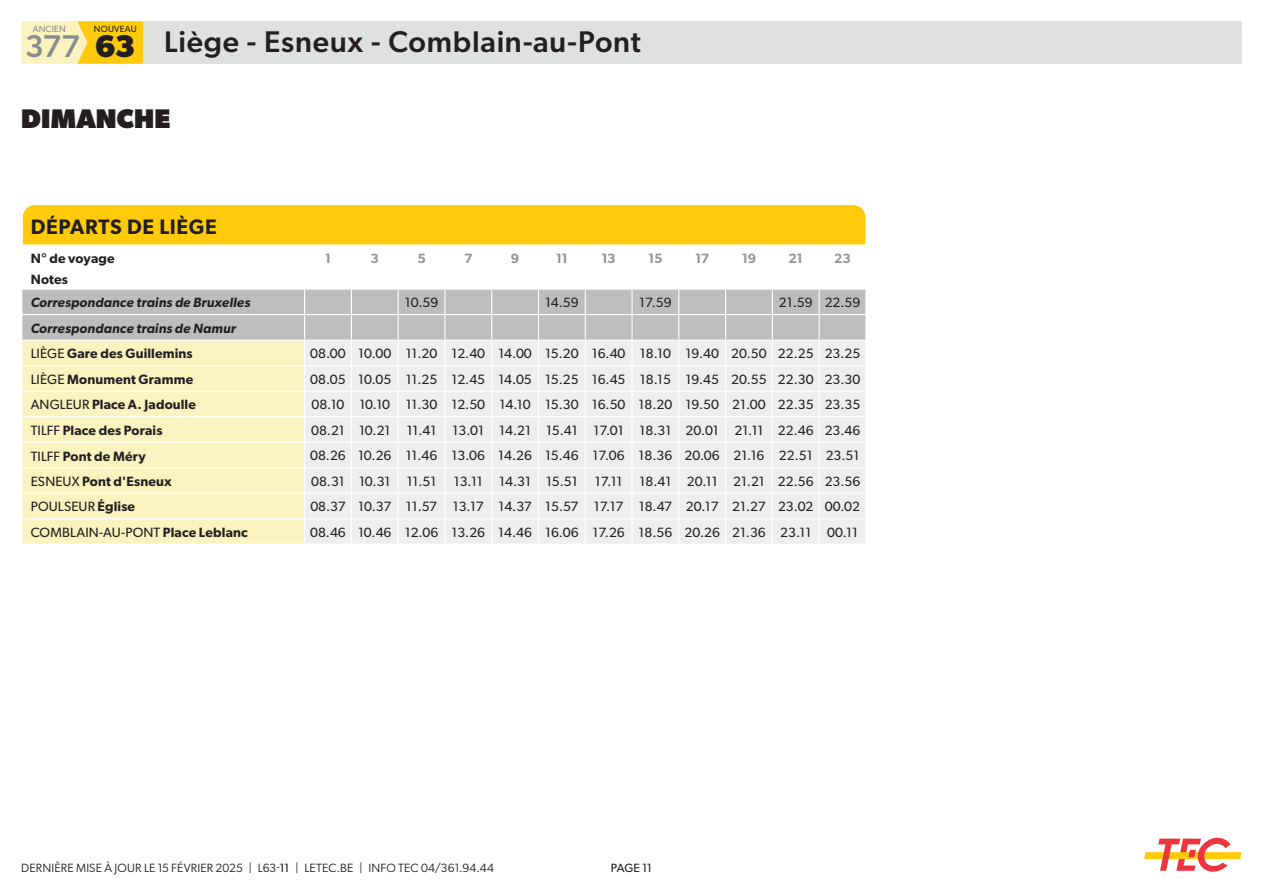
<style>
.page{position:relative;width:1263px;height:893px;background:#fff}
.page>*{position:absolute;margin:0;border:0;box-sizing:border-box;transform-origin:0 0}
.t1{font:500 31.5px "Gibson";color:#8a8d8e}
.t2{font:700 31.5px "Gibson";color:#231f20}
.t3{font:500 30px "Gibson";letter-spacing:.025em;color:#231f20}
.t4{font:800 27px "Gibson";letter-spacing:.01em;color:#231f20}
.t5{font:600 21px "Gibson";letter-spacing:.03em;color:#231f20}
.t6{font:13.5px "Gibson";color:#231f20}
.t7{font:600 13.5px "Gibson";letter-spacing:.01em;color:#231f20}
.t8{font:italic 600 13.5px "Gibson";letter-spacing:.01em;color:#231f20}
.t9{font:600 13.5px "Gibson";letter-spacing:-.035em;color:#939598}
.t10{font:12px "Gibson";letter-spacing:.01em;color:#231f20}
.t11{font:12px "Gibson";letter-spacing:-.03em;color:#231f20}
.t12{font:9px "Gibson";letter-spacing:.025em;color:#231f20}
.t13{font:9px "Gibson";letter-spacing:.025em;color:#8a8d8e}
.s1{font-weight:400}
.s2{font-weight:600}
.s3{font-style:inherit}
</style>
<div class="page">
<div style="left:143px;top:21px;width:1099px;height:43px;background:#dfe1df"></div>
<div style="left:77px;top:21px;width:66px;height:43px;background:#feca0a"></div>
<svg style="left:21px;top:21px;width:67px;height:43px;background:#fbefb1"></svg>
<svg style="left:1144px;top:837px;width:98px;height:35px"></svg>
<svg style="left:22px;top:204px;width:844px;height:340px"></svg>
<p class="t13" style="left:33px;top:24px;width:35px">ANCIEN</p>
<p class="t12" style="left:94px;top:24px;width:44px">NOUVEAU</p>
<h1 class="t2" style="left:95px;top:28px;width:42px">63</h1>
<h1 class="t1" style="left:25px;top:27px;width:57px">377</h1>
<h2 class="t3" style="left:164px;top:23px;width:478px">Liège - Esneux - Comblain-au-Pont</h2>
<p class="t4" style="left:21px;top:103px;width:151px">DIMANCHE</p>
<p class="t5" style="left:31px;top:214px;width:188px">DÉPARTS DE LIÈGE</p>
<p class="t7" style="left:31px;top:250px;width:85px">N° de voyage</p>
<p class="t9" style="left:325px;top:250px;width:8px">1</p>
<p class="t9" style="left:371px;top:250px;width:10px">3</p>
<p class="t9" style="left:417px;top:250px;width:10px">5</p>
<p class="t9" style="left:464px;top:250px;width:10px">7</p>
<p class="t9" style="left:511px;top:250px;width:10px">9</p>
<p class="t9" style="left:556px;top:250px;width:13px">11</p>
<p class="t9" style="left:601px;top:250px;width:16px">13</p>
<p class="t9" style="left:648px;top:250px;width:16px">15</p>
<p class="t9" style="left:695px;top:250px;width:16px">17</p>
<p class="t9" style="left:742px;top:250px;width:16px">19</p>
<p class="t9" style="left:789px;top:250px;width:16px">21</p>
<p class="t9" style="left:834px;top:250px;width:18px">23</p>
<p class="t7" style="left:31px;top:271px;width:39px">Notes</p>
<p class="t8" style="left:31px;top:294px;width:221px">Correspondance trains de Bruxelles</p>
<p class="t6" style="left:405px;top:294px;width:35px">10.59</p>
<p class="t6" style="left:545px;top:294px;width:35px">14.59</p>
<p class="t6" style="left:639px;top:294px;width:34px">17.59</p>
<p class="t6" style="left:779px;top:294px;width:35px">21.59</p>
<p class="t6" style="left:825px;top:294px;width:37px">22.59</p>
<p class="t8" style="left:31px;top:320px;width:207px">Correspondance trains de Namur</p>
<p class="t7" style="left:31px;top:346px;width:163px"><span class="s1">LIÈGE</span> Gare des Guillemins</p>
<p class="t6" style="left:310px;top:345px;width:37px">08.00</p>
<p class="t6" style="left:358px;top:345px;width:35px">10.00</p>
<p class="t6" style="left:406px;top:345px;width:33px">11.20</p>
<p class="t6" style="left:451px;top:345px;width:35px">12.40</p>
<p class="t6" style="left:498px;top:345px;width:35px">14.00</p>
<p class="t6" style="left:545px;top:345px;width:35px">15.20</p>
<p class="t6" style="left:592px;top:345px;width:35px">16.40</p>
<p class="t6" style="left:640px;top:345px;width:32px">18.10</p>
<p class="t6" style="left:685px;top:345px;width:35px">19.40</p>
<p class="t6" style="left:731px;top:345px;width:37px">20.50</p>
<p class="t6" style="left:778px;top:345px;width:37px">22.25</p>
<p class="t6" style="left:825px;top:345px;width:37px">23.25</p>
<p class="t7" style="left:31px;top:371px;width:164px"><span class="s1">LIÈGE</span> Monument Gramme</p>
<p class="t6" style="left:310px;top:371px;width:37px">08.05</p>
<p class="t6" style="left:358px;top:371px;width:35px">10.05</p>
<p class="t6" style="left:406px;top:371px;width:33px">11.25</p>
<p class="t6" style="left:451px;top:371px;width:35px">12.45</p>
<p class="t6" style="left:498px;top:371px;width:35px">14.05</p>
<p class="t6" style="left:545px;top:371px;width:35px">15.25</p>
<p class="t6" style="left:592px;top:371px;width:35px">16.45</p>
<p class="t6" style="left:640px;top:371px;width:32px">18.15</p>
<p class="t6" style="left:685px;top:371px;width:35px">19.45</p>
<p class="t6" style="left:731px;top:371px;width:37px">20.55</p>
<p class="t6" style="left:778px;top:371px;width:37px">22.30</p>
<p class="t6" style="left:825px;top:371px;width:37px">23.30</p>
<p class="t7" style="left:31px;top:397px;width:167px"><span class="s1">ANGLEUR</span> Place A. Jadoulle</p>
<p class="t6" style="left:311px;top:396px;width:35px">08.10</p>
<p class="t6" style="left:359px;top:396px;width:32px">10.10</p>
<p class="t6" style="left:406px;top:396px;width:33px">11.30</p>
<p class="t6" style="left:451px;top:396px;width:35px">12.50</p>
<p class="t6" style="left:500px;top:396px;width:32px">14.10</p>
<p class="t6" style="left:545px;top:396px;width:35px">15.30</p>
<p class="t6" style="left:592px;top:396px;width:35px">16.50</p>
<p class="t6" style="left:639px;top:396px;width:35px">18.20</p>
<p class="t6" style="left:685px;top:396px;width:35px">19.50</p>
<p class="t6" style="left:732px;top:396px;width:35px">21.00</p>
<p class="t6" style="left:778px;top:396px;width:37px">22.35</p>
<p class="t6" style="left:825px;top:396px;width:37px">23.35</p>
<p class="t7" style="left:31px;top:422px;width:133px"><span class="s1">TILFF</span> Place des Porais</p>
<p class="t6" style="left:311px;top:422px;width:35px">08.21</p>
<p class="t6" style="left:359px;top:422px;width:33px">10.21</p>
<p class="t6" style="left:407px;top:422px;width:31px">11.41</p>
<p class="t6" style="left:453px;top:422px;width:33px">13.01</p>
<p class="t6" style="left:499px;top:422px;width:33px">14.21</p>
<p class="t6" style="left:546px;top:422px;width:33px">15.41</p>
<p class="t6" style="left:594px;top:422px;width:32px">17.01</p>
<p class="t6" style="left:640px;top:422px;width:33px">18.31</p>
<p class="t6" style="left:686px;top:422px;width:35px">20.01</p>
<p class="t6" style="left:734px;top:422px;width:30px">21.11</p>
<p class="t6" style="left:778px;top:422px;width:37px">22.46</p>
<p class="t6" style="left:825px;top:422px;width:37px">23.46</p>
<p class="t7" style="left:31px;top:448px;width:117px"><span class="s1">TILFF</span> Pont de Méry</p>
<p class="t6" style="left:310px;top:448px;width:37px">08.26</p>
<p class="t6" style="left:358px;top:448px;width:35px">10.26</p>
<p class="t6" style="left:406px;top:448px;width:33px">11.46</p>
<p class="t6" style="left:452px;top:448px;width:35px">13.06</p>
<p class="t6" style="left:498px;top:448px;width:35px">14.26</p>
<p class="t6" style="left:545px;top:448px;width:35px">15.46</p>
<p class="t6" style="left:593px;top:448px;width:34px">17.06</p>
<p class="t6" style="left:639px;top:448px;width:35px">18.36</p>
<p class="t6" style="left:685px;top:448px;width:37px">20.06</p>
<p class="t6" style="left:733px;top:448px;width:32px">21.16</p>
<p class="t6" style="left:779px;top:448px;width:35px">22.51</p>
<p class="t6" style="left:826px;top:448px;width:35px">23.51</p>
<p class="t7" style="left:31px;top:473px;width:143px"><span class="s1">ESNEUX</span> Pont d'Esneux</p>
<p class="t6" style="left:311px;top:473px;width:35px">08.31</p>
<p class="t6" style="left:359px;top:473px;width:33px">10.31</p>
<p class="t6" style="left:407px;top:473px;width:31px">11.51</p>
<p class="t6" style="left:454px;top:473px;width:30px">13.11</p>
<p class="t6" style="left:499px;top:473px;width:33px">14.31</p>
<p class="t6" style="left:546px;top:473px;width:33px">15.51</p>
<p class="t6" style="left:595px;top:473px;width:29px">17.11</p>
<p class="t6" style="left:640px;top:473px;width:33px">18.41</p>
<p class="t6" style="left:687px;top:473px;width:32px">20.11</p>
<p class="t6" style="left:733px;top:473px;width:33px">21.21</p>
<p class="t6" style="left:778px;top:473px;width:37px">22.56</p>
<p class="t6" style="left:825px;top:473px;width:37px">23.56</p>
<p class="t6" style="left:31px;top:499px;width:106px">POULSEUR <span class="s2">Église</span></p>
<p class="t6" style="left:310px;top:499px;width:37px">08.37</p>
<p class="t6" style="left:358px;top:499px;width:34px">10.37</p>
<p class="t6" style="left:406px;top:499px;width:33px">11.57</p>
<p class="t6" style="left:453px;top:499px;width:32px">13.17</p>
<p class="t6" style="left:498px;top:499px;width:35px">14.37</p>
<p class="t6" style="left:545px;top:499px;width:35px">15.57</p>
<p class="t6" style="left:594px;top:499px;width:31px">17.17</p>
<p class="t6" style="left:639px;top:499px;width:35px">18.47</p>
<p class="t6" style="left:686px;top:499px;width:34px">20.17</p>
<p class="t6" style="left:732px;top:499px;width:35px">21.27</p>
<p class="t6" style="left:778px;top:499px;width:37px">23.02</p>
<p class="t6" style="left:825px;top:499px;width:37px">00.02</p>
<p class="t6" style="left:31px;top:524px;width:219px">COMBLAIN-AU-PONT <span class="s2">Place Leblanc</span></p>
<p class="t6" style="left:310px;top:524px;width:37px">08.46</p>
<p class="t6" style="left:358px;top:524px;width:35px">10.46</p>
<p class="t6" style="left:405px;top:524px;width:35px">12.06</p>
<p class="t6" style="left:451px;top:524px;width:35px">13.26</p>
<p class="t6" style="left:498px;top:524px;width:35px">14.46</p>
<p class="t6" style="left:545px;top:524px;width:35px">16.06</p>
<p class="t6" style="left:592px;top:524px;width:34px">17.26</p>
<p class="t6" style="left:639px;top:524px;width:35px">18.56</p>
<p class="t6" style="left:684px;top:524px;width:37px">20.26</p>
<p class="t6" style="left:732px;top:524px;width:35px">21.36</p>
<p class="t6" style="left:780px;top:524px;width:32px">23.11</p>
<p class="t6" style="left:827px;top:524px;width:32px">00.11</p>
<p class="t10" style="left:21px;top:859px;width:474px">DERNIÈRE MISE À JOUR LE 15 FÉVRIER 2025 | L63-<span class="s3">11</span> | LETEC.BE | INFO TEC 04/361.94.44</p>
<p class="t11" style="left:611px;top:860px;width:43px">PAGE 11</p>
</div>
